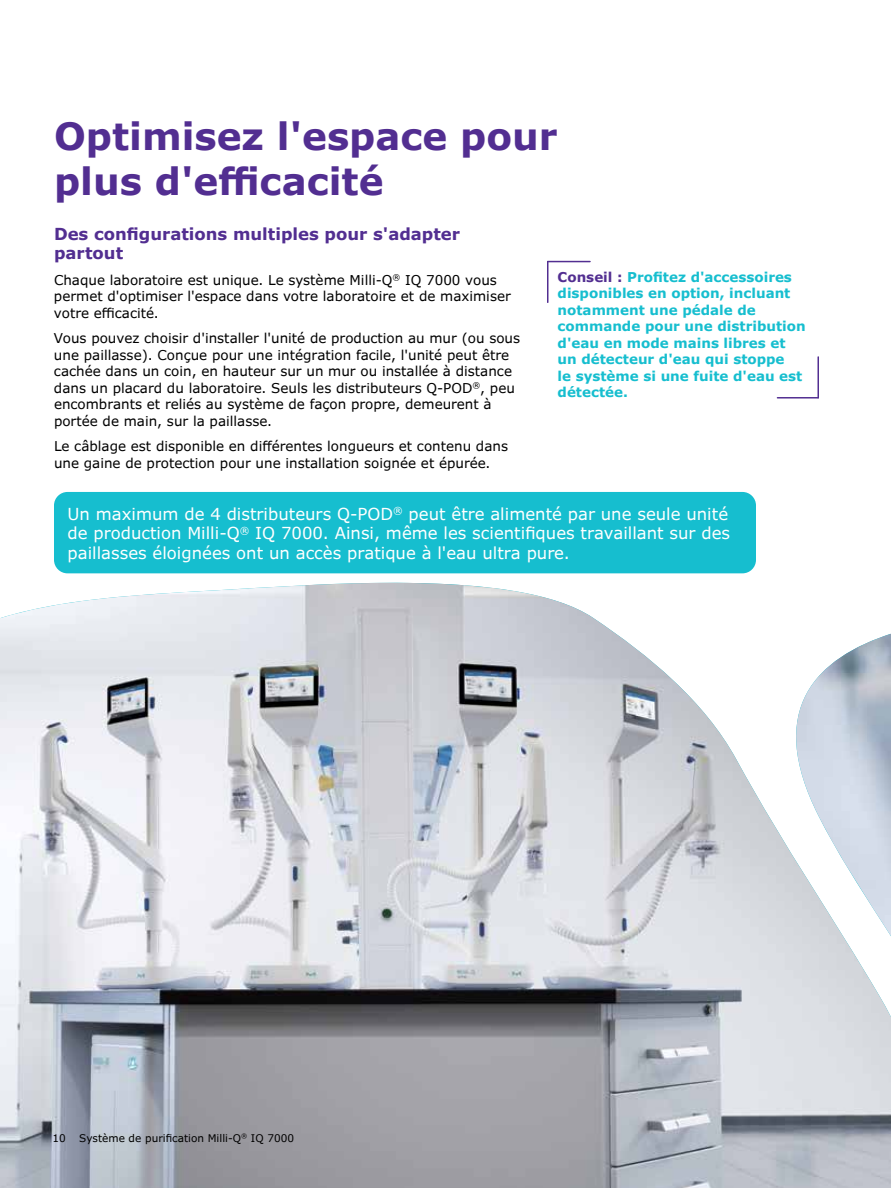
<style>
.page{position:relative;width:891px;height:1188px;background:#fff}
.page>*{position:absolute;margin:0;border:0;box-sizing:border-box;transform-origin:0 0}
.t1{font:700 37.5px/45px "Verdana Pro";color:#522e91}
.t2{font:16.5px/19.5px "Verdana Pro";color:#fff}
.t3{font:700 16.5px/19.5px "Verdana Pro";color:#522e91}
.t4{font:13.5px/16.5px "Verdana Pro";color:#000}
.t5{font:700 13.5px/16.5px "Verdana Pro";color:#16becf}
.t6{font:10.5px "Verdana Pro";color:#000}
.s1{color:#522e91}
</style>
<div class="page">
<img style="left:0;top:583px;width:712px;height:605px">
<svg style="left:712px;top:633px;width:179px;height:555px;background:#d2d5db"></svg>
<img style="left:766px;top:634px;width:125px;height:302px">
<div style="left:54px;top:492px;width:702px;height:81px;background:#16becf;border-radius:14px"></div>
<hr style="left:547px;top:262px;width:1px;height:40px;background:#522e91">
<hr style="left:548px;top:261px;width:42px;height:1px;background:#522e91">
<hr style="left:818px;top:357px;width:1px;height:41px;background:#522e91">
<hr style="left:777px;top:397px;width:41px;height:2px;background:#522e91">
<h1 class="t1" style="left:54px;top:114px;width:505px">Optimisez l'espace pour plus d'efficacité</h1>
<p class="t3" style="left:54px;top:224px;width:408px">Des configurations multiples pour s'adapter partout</p>
<p class="t4" style="left:54px;top:272px;width:458px">Chaque laboratoire est unique. Le système Milli-Q<sup>®</sup> IQ 7000 vous permet d'optimiser l'espace dans votre laboratoire et de maximiser votre efficacité.</p>
<p class="t4" style="left:54px;top:330px;width:468px">Vous pouvez choisir d'installer l'unité de production au mur (ou sous une paillasse). Conçue pour une intégration facile, l'unité peut être cachée dans un coin, en hauteur sur un mur ou installée à distance dans un placard du laboratoire. Seuls les distributeurs Q-POD<sup>®</sup>, peu encombrants et reliés au système de façon propre, demeurent à portée de main, sur la paillasse.</p>
<p class="t4" style="left:54px;top:438px;width:456px">Le câblage est disponible en différentes longueurs et contenu dans une gaine de protection pour une installation soignée et épurée.</p>
<p class="t2" style="left:67px;top:504px;width:664px">Un maximum de 4 distributeurs Q-POD<sup>®</sup> peut être alimenté par une seule unité de production Milli-Q<sup>®</sup> IQ 7000. Ainsi, même les scientifiques travaillant sur des paillasses éloignées ont un accès pratique à l'eau ultra pure.</p>
<p class="t5" style="left:558px;top:269px;width:250px"><span class="s1">Conseil :</span> Profitez d'accessoires disponibles en option, incluant notamment une pédale de commande pour une distribution d'eau en mode mains libres et un détecteur d'eau qui stoppe<br>le système si une fuite d'eau est détectée.</p>
<p class="t6" style="left:53px;top:1131px;width:15px">10</p>
<p class="t6" style="left:79px;top:1131px;width:216px">Système de purification Milli-Q<sup>®</sup> IQ 7000</p>
</div>
